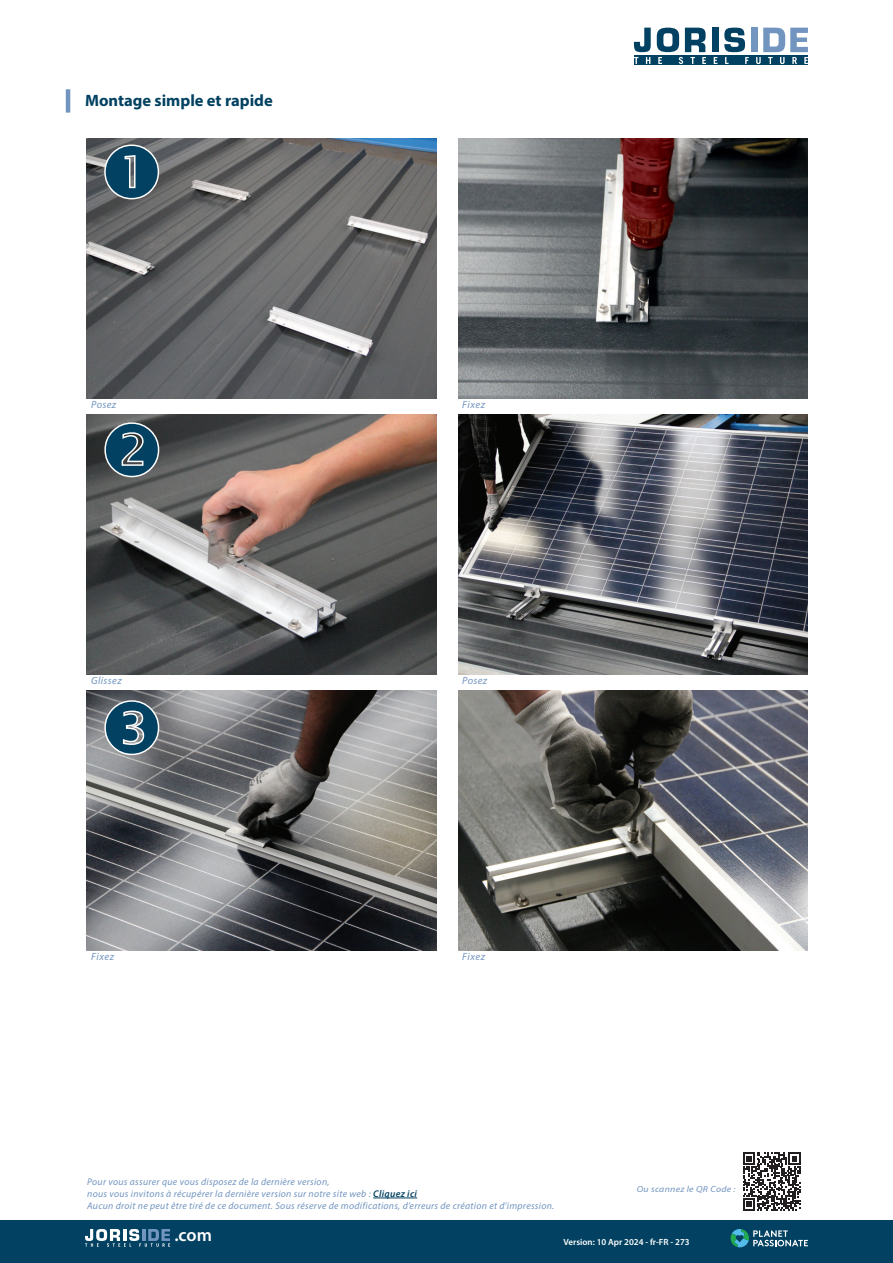
<style>
.page{position:relative;width:893px;height:1263px;background:#fff}
.page>*{position:absolute;margin:0;border:0;box-sizing:border-box;transform-origin:0 0}
.t1{font:600 18px "Myriad Pro";color:#fff}
.t2{font:700 16.5px "Myriad Pro";color:#024161}
.t3{font:italic 10.5px "Myriad Pro";letter-spacing:.04em;color:#7295c0}
.Bijschrift{font:italic 9.75px/11.7px "Myriad Pro";letter-spacing:.03em;color:#7295c0}
.Product_Code{font:600 9px "Myriad Pro";color:#fff}
.Bijschrift-2{font:italic 8.7px "Myriad Pro";letter-spacing:.03em;color:#7295c0;scale:1.11 1}
.s1{font-weight:600;color:#024161}
</style>
<div class="page">
<div style="left:0;top:1220px;width:893px;height:43px;background:#024161"></div>
<div style="left:634px;top:56px;width:174px;height:9px;background:#024161"></div>
<div style="left:712px;top:28px;width:6px;height:24px;background:#024161"></div>
<div style="left:751px;top:28px;width:7px;height:24px;background:#7295c0"></div>
<svg style="left:634px;top:28px;width:17px;height:36px"></svg>
<svg style="left:657px;top:28px;width:49px;height:36px"></svg>
<svg style="left:714px;top:57px;width:3px;height:7px"></svg>
<svg style="left:724px;top:28px;width:25px;height:36px"></svg>
<svg style="left:756px;top:28px;width:52px;height:36px"></svg>
<svg style="left:85px;top:1229px;width:85px;height:18px"></svg>
<svg style="left:731px;top:1229px;width:77px;height:18px"></svg>
<hr style="left:373px;top:1198px;width:44px;height:1px;background:#024161">
<svg style="left:743px;top:1152px;width:58px;height:59px"></svg>
<hr style="left:66px;top:89px;width:4px;height:24px;background:#7295c0">
<img style="left:87px;top:139px;width:350px;height:259px">
<img style="left:458px;top:139px;width:350px;height:259px">
<img style="left:87px;top:415px;width:350px;height:259px">
<img style="left:458px;top:415px;width:350px;height:259px">
<img style="left:87px;top:690px;width:350px;height:260px">
<img style="left:458px;top:690px;width:350px;height:260px">
<svg style="left:103px;top:143px;width:58px;height:58px"></svg>
<svg style="left:103px;top:421px;width:58px;height:58px"></svg>
<svg style="left:103px;top:699px;width:58px;height:58px"></svg>
<p class="t2" style="left:85px;top:90px;width:189px">Montage simple et rapide</p>
<p class="t3" style="left:91px;top:398px;width:26px">Posez</p>
<p class="t3" style="left:91px;top:674px;width:32px">Glissez</p>
<p class="t3" style="left:462px;top:398px;width:24px">Fixez</p>
<p class="t3" style="left:462px;top:674px;width:26px">Posez</p>
<p class="t3" style="left:91px;top:950px;width:24px">Fixez</p>
<p class="t3" style="left:462px;top:950px;width:24px">Fixez</p>
<p class="Bijschrift" style="left:87px;top:1176px;width:331px">Pour vous assurer que vous disposez de la dernière version,<br>nous vous invitons à récupérer la dernière version sur notre site web : <span class="s1">Cliquez ici</span></p>
<p class="Bijschrift" style="left:87px;top:1199px;width:469px">Aucun droit ne peut être tiré de ce document. Sous réserve de modifications, d’erreurs de création et d’impression.</p>
<h1 class="t1" style="left:174px;top:1223px;width:39px">.com</h1>
<p class="Bijschrift-2" style="left:637px;top:1184px;width:91px">Ou scannez le QR Code :</p>
<p class="Product_Code" style="left:563px;top:1236px;width:128px">Version: 10 Apr 2024 - fr-FR - 273</p>
</div>
